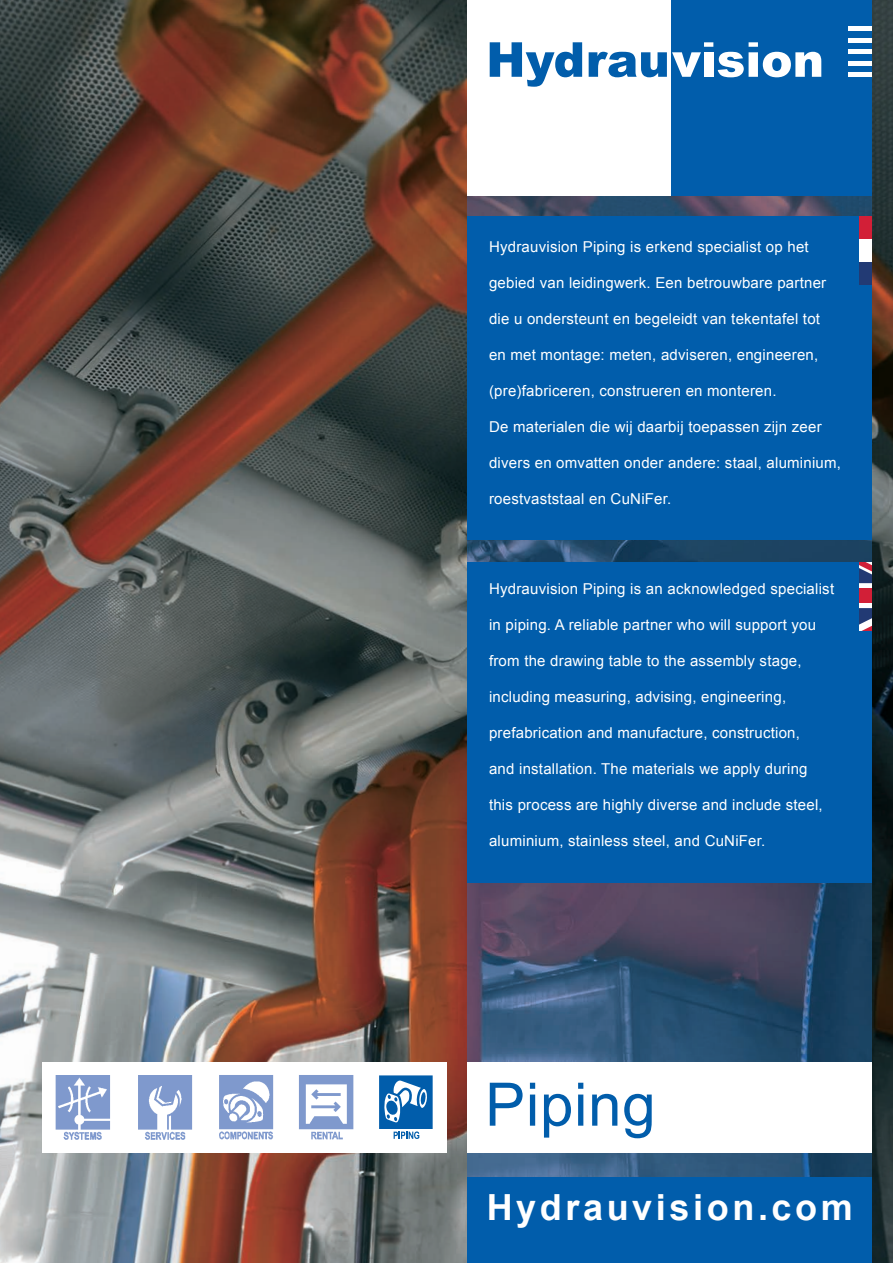
<style>
.page{position:relative;width:893px;height:1263px;background:#fff}
.page>*{position:absolute;margin:0;border:0;box-sizing:border-box;transform-origin:0 0}
.t1{font:60px "Arial";letter-spacing:.01em;color:#015dab}
.t2{font:700 36px "Arial";letter-spacing:.1em;color:#fff}
.t3{font:15px "Arial";letter-spacing:.015em;color:#fff}
</style>
<div class="page">
<img style="left:0;top:0;width:893px;height:1263px">
<img style="left:468px;top:196px;width:404px;height:981px">
<div style="left:468px;top:562px;width:404px;height:320px;background:#015dab"></div>
<div style="left:468px;top:1062px;width:404px;height:90px;background:#fff"></div>
<div style="left:468px;top:217px;width:404px;height:323px;background:#015dab"></div>
<div style="left:670px;top:0;width:202px;height:196px;background:#015dab"></div>
<div style="left:468px;top:0;width:202px;height:196px;background:#fff"></div>
<svg style="left:490px;top:42px;width:92px;height:45px"></svg>
<svg style="left:589px;top:42px;width:232px;height:35px"></svg>
<div style="left:848px;top:72px;width:24px;height:5px;background:#fff"></div>
<hr style="left:848px;top:61px;width:24px;height:4px;background:#fff">
<div style="left:848px;top:49px;width:24px;height:5px;background:#fff"></div>
<hr style="left:848px;top:38px;width:24px;height:4px;background:#fff">
<div style="left:848px;top:26px;width:24px;height:5px;background:#fff"></div>
<div style="left:42px;top:1062px;width:404px;height:90px;background:#fff"></div>
<svg style="left:379px;top:1075px;width:54px;height:64px"></svg>
<img style="left:55px;top:1075px;width:138px;height:65px">
<img style="left:219px;top:1075px;width:135px;height:65px">
<div style="left:468px;top:1177px;width:404px;height:86px;background:#015dab"></div>
<div style="left:859px;top:562px;width:13px;height:68px;background:#fff"></div>
<div style="left:859px;top:588px;width:13px;height:15px;background:#d21f37"></div>
<svg style="left:859px;top:562px;width:13px;height:21px"></svg>
<svg style="left:859px;top:608px;width:13px;height:22px"></svg>
<div style="left:859px;top:217px;width:13px;height:68px;background:#fff"></div>
<div style="left:859px;top:217px;width:13px;height:22px;background:#d21f37"></div>
<div style="left:859px;top:263px;width:13px;height:22px;background:#223a74"></div>
<p class="t3" style="left:489px;top:238px;width:321px">Hydrauvision Piping is erkend specialist op het</p>
<p class="t3" style="left:489px;top:274px;width:339px">gebied van leidingwerk. Een betrouwbare partner</p>
<p class="t3" style="left:489px;top:310px;width:333px">die u ondersteunt en begeleidt van tekentafel tot</p>
<p class="t3" style="left:489px;top:346px;width:331px">en met montage: meten, adviseren, engineeren,</p>
<p class="t3" style="left:489px;top:382px;width:289px">(pre)fabriceren, construeren en monteren.</p>
<p class="t3" style="left:489px;top:418px;width:334px">De materialen die wij daarbij toepassen zijn zeer</p>
<p class="t3" style="left:489px;top:454px;width:354px">divers en omvatten onder andere: staal, aluminium,</p>
<p class="t3" style="left:489px;top:490px;width:184px">roestvaststaal en CuNiFer.</p>
<p class="t3" style="left:489px;top:580px;width:347px">Hydrauvision Piping is an acknowledged specialist</p>
<p class="t3" style="left:489px;top:616px;width:328px">in piping. A reliable partner who will support you</p>
<p class="t3" style="left:489px;top:652px;width:314px">from the drawing table to the assembly stage,</p>
<p class="t3" style="left:489px;top:688px;width:299px">including measuring, advising, engineering,</p>
<p class="t3" style="left:489px;top:724px;width:312px">prefabrication and manufacture, construction,</p>
<p class="t3" style="left:489px;top:760px;width:320px">and installation. The materials we apply during</p>
<p class="t3" style="left:489px;top:796px;width:335px">this process are highly diverse and include steel,</p>
<p class="t3" style="left:489px;top:832px;width:278px">aluminium, stainless steel, and CuNiFer.</p>
<h1 class="t1" style="left:485px;top:1071px;width:172px">Piping</h1>
<h2 class="t2" style="left:487px;top:1187px;width:368px">Hydrauvision.com</h2>
</div>
